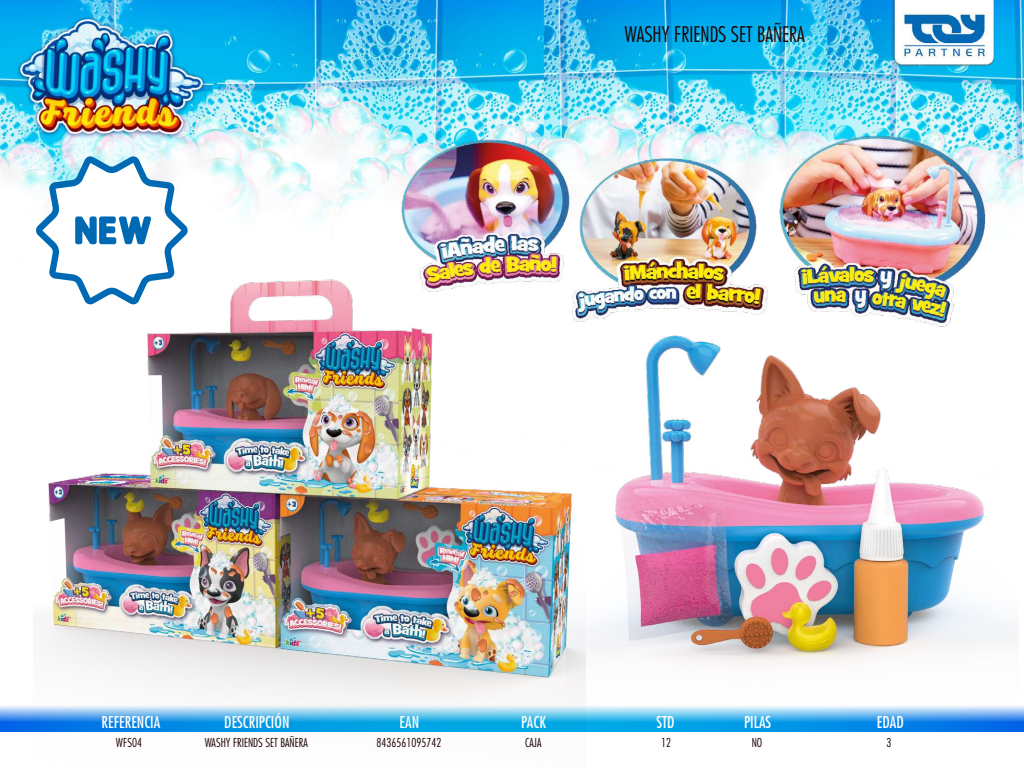
<style>
.page{position:relative;width:1024px;height:768px;background:#fff}
.page>*{position:absolute;margin:0;border:0;box-sizing:border-box;transform-origin:0 0}
.t1{font:300 condensed 21px "Futura";color:#1f0000}
.t2{font:condensed 15.9px "Futura";color:#fff}
.t3{font:300 condensed 12px "Futura";color:#1f0000}
</style>
<div class="page">
<img style="left:0;top:0;width:1024px;height:640px">
<svg style="left:0;top:706px;width:1024px;height:26px;background:#3ba5ec"></svg>
<img style="left:888px;top:0;width:115px;height:106px">
<img style="left:33px;top:247px;width:553px;height:485px">
<img style="left:566px;top:330px;width:452px;height:379px">
<img style="left:377px;top:106px;width:633px;height:249px">
<svg style="left:35px;top:156px;width:153px;height:148px"></svg>
<h1 class="t1" style="left:625px;top:22px;width:182px">WASHY FRIENDS SET BAÑERA</h1>
<h2 class="t2" style="left:102px;top:712px;width:60px">REFERENCIA</h2>
<h2 class="t2" style="left:224px;top:712px;width:67px">DESCRIPCIÓN</h2>
<h2 class="t2" style="left:400px;top:712px;width:21px">EAN</h2>
<h2 class="t2" style="left:521px;top:712px;width:26px">PACK</h2>
<h2 class="t2" style="left:657px;top:712px;width:20px">STD</h2>
<h2 class="t2" style="left:744px;top:712px;width:29px">PILAS</h2>
<h2 class="t2" style="left:877px;top:712px;width:28px">EDAD</h2>
<p class="t3" style="left:116px;top:735px;width:28px">WFS04</p>
<p class="t3" style="left:205px;top:735px;width:105px">WASHY FRIENDS SET BAÑERA</p>
<p class="t3" style="left:377px;top:735px;width:66px">8436561095742</p>
<p class="t3" style="left:525px;top:735px;width:18px">CAJA</p>
<p class="t3" style="left:661px;top:735px;width:11px">12</p>
<p class="t3" style="left:752px;top:735px;width:12px">NO</p>
<p class="t3" style="left:887px;top:735px;width:6px">3</p>
</div>
